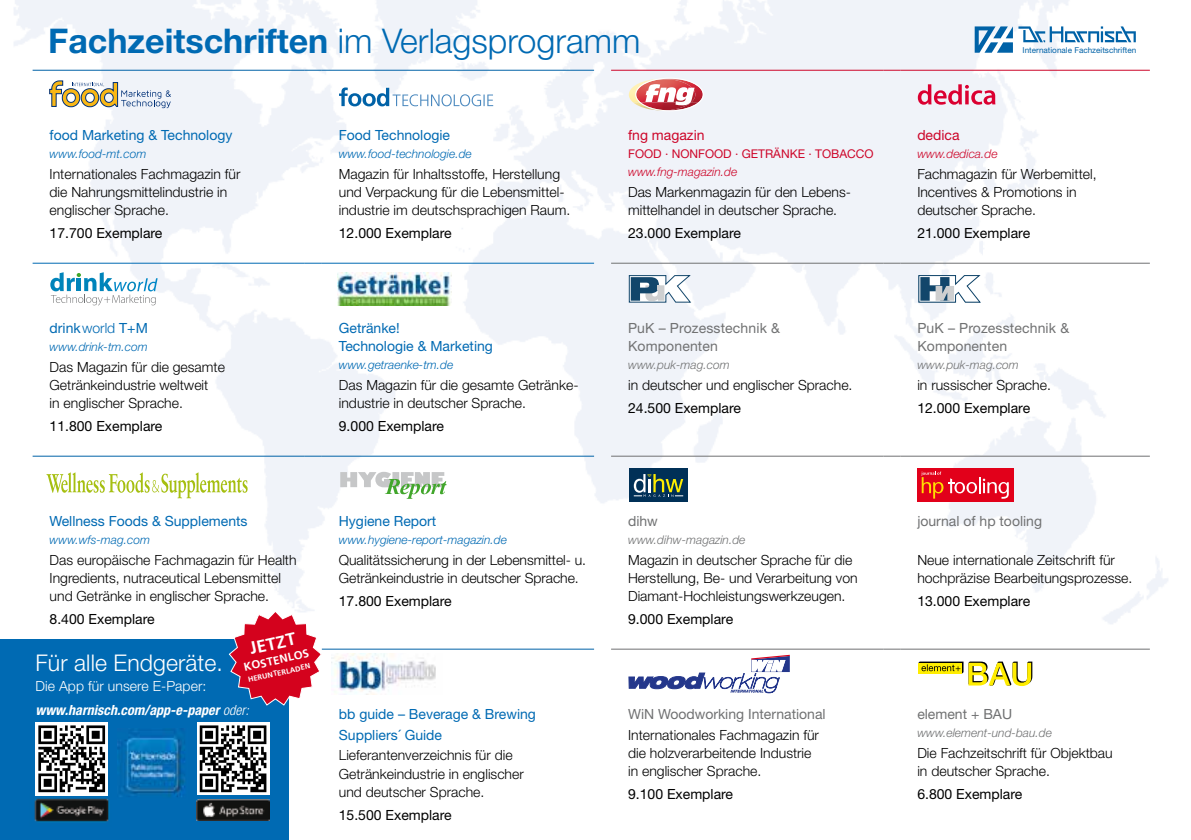
<style>
.page{position:relative;width:1191px;height:840px;background:#fff}
.page>*{position:absolute;margin:0;border:0;box-sizing:border-box;transform-origin:0 0}
.t1{font:700 34px "Helvetica Neue LT Std";color:#006ab3}
.t2{font:300 23px "Helvetica Neue LT Std";letter-spacing:.005em;color:#fff}
.t3{font:700 17.4px "Frutiger";color:#fff}
.t4{font:300 14px/18px "Helvetica Neue LT Std";color:#000}
.t5{font:14px "Helvetica Neue LT Std";color:#000}
.t6{font:14px/18px "Helvetica Neue LT Std";color:#006ab3}
.t7{font:14px/18px "Helvetica Neue LT Std";letter-spacing:.01em;color:#707172}
.t8{font:italic 700 condensed 14px/24px "Helvetica Neue LT Std";letter-spacing:.005em;color:#fff}
.t9{font:14px "Helvetica Neue LT Std";color:#cd0529}
.t10{font:italic 300 12px "Helvetica Neue LT Std";color:#006ab3}
.t11{font:italic 300 12px "Helvetica Neue LT Std";color:#707172}
.t12{font:italic 300 12px "Helvetica Neue LT Std";color:#cd0529}
.t13{font:12px "Helvetica Neue LT Std";color:#cd0529}
.t14{font:700 11.4px "Frutiger";color:#fff}
.t15{font:8.2px "Helvetica Neue";color:#0062a7}
.t16{font:700 7.4px "Frutiger";color:#fff}
.s1{font-weight:300}
.s2{font-weight:300;font-style:normal;font-stretch:normal}
</style>
<div class="page">
<img style="left:14px;top:0;width:969px;height:650px">
<img style="left:983px;top:0;width:185px;height:687px">
<hr style="left:33px;top:262px;width:272px;height:1px;background:#006ab3">
<svg style="left:305px;top:262px;width:17px;height:1px"></svg>
<hr style="left:322px;top:262px;width:272px;height:1px;background:#006ab3">
<hr style="left:33px;top:455px;width:272px;height:1px;background:#0062a7">
<svg style="left:305px;top:455px;width:17px;height:1px"></svg>
<hr style="left:322px;top:455px;width:272px;height:1px;background:#0062a7">
<hr style="left:322px;top:648px;width:272px;height:1px;background:#0062a7">
<hr style="left:33px;top:70px;width:272px;height:1px;background:#0062a7">
<svg style="left:305px;top:70px;width:17px;height:1px"></svg>
<hr style="left:322px;top:70px;width:272px;height:1px;background:#0062a7">
<hr style="left:611px;top:70px;width:272px;height:1px;background:#cd0529">
<svg style="left:883px;top:70px;width:17px;height:1px"></svg>
<hr style="left:900px;top:70px;width:249px;height:1px;background:#cd0529">
<hr style="left:611px;top:262px;width:272px;height:1px;background:#707172">
<svg style="left:883px;top:262px;width:17px;height:1px"></svg>
<hr style="left:900px;top:262px;width:249px;height:1px;background:#707172">
<hr style="left:611px;top:455px;width:272px;height:1px;background:#707172">
<svg style="left:883px;top:455px;width:17px;height:1px"></svg>
<hr style="left:900px;top:455px;width:249px;height:1px;background:#707172">
<hr style="left:611px;top:648px;width:272px;height:1px;background:#707172">
<svg style="left:883px;top:648px;width:17px;height:1px"></svg>
<hr style="left:900px;top:648px;width:249px;height:1px;background:#707172">
<svg style="left:917px;top:84px;width:78px;height:21px"></svg>
<div style="left:629px;top:468px;width:58px;height:34px;background:#003057"></div>
<svg style="left:634px;top:474px;width:49px;height:22px"></svg>
<img style="left:633px;top:102px;width:2px;height:8px">
<img style="left:629px;top:79px;width:6px;height:23px">
<svg style="left:635px;top:78px;width:68px;height:33px"></svg>
<svg style="left:339px;top:87px;width:154px;height:19px"></svg>
<svg style="left:340px;top:471px;width:106px;height:27px"></svg>
<svg style="left:918px;top:661px;width:114px;height:24px"></svg>
<div style="left:0;top:639px;width:289px;height:200px;background:#006ab3"></div>
<svg style="left:197px;top:722px;width:72px;height:72px"></svg>
<svg style="left:200px;top:725px;width:66px;height:66px;background:#787878"></svg>
<svg style="left:35px;top:722px;width:73px;height:71px"></svg>
<svg style="left:38px;top:725px;width:67px;height:66px;background:#7a7a7a"></svg>
<img style="left:117px;top:729px;width:68px;height:68px">
<svg style="left:228px;top:609px;width:94px;height:96px"></svg>
<img style="left:197px;top:799px;width:72px;height:21px">
<img style="left:34px;top:794px;width:75px;height:28px">
<img style="left:35px;top:793px;width:73px;height:1px">
<img style="left:332px;top:653px;width:104px;height:40px">
<svg style="left:46px;top:472px;width:202px;height:26px"></svg>
<svg style="left:629px;top:654px;width:161px;height:40px"></svg>
<div style="left:917px;top:468px;width:96px;height:33px;background:#e2001a"></div>
<svg style="left:921px;top:471px;width:87px;height:27px"></svg>
<svg style="left:974px;top:26px;width:161px;height:27px"></svg>
<svg style="left:628px;top:274px;width:64px;height:29px"></svg>
<svg style="left:918px;top:274px;width:63px;height:29px"></svg>
<img style="left:337px;top:272px;width:115px;height:33px">
<svg style="left:50px;top:272px;width:108px;height:33px"></svg>
<svg style="left:50px;top:81px;width:121px;height:27px"></svg>
<h1 class="t1" style="left:48px;top:19px;width:593px">Fachzeitschriften <span class="s1">im Verlagsprogramm</span></h1>
<p class="t6" style="left:50px;top:126px;width:184px">food Marketing &amp; Technology</p>
<p class="t10" style="left:50px;top:146px;width:98px">www.food-mt.com</p>
<p class="t4" style="left:50px;top:164px;width:192px">Internationales Fachmagazin für die Nahrungs mittelindustrie in englischer Sprache.</p>
<p class="t5" style="left:50px;top:225px;width:114px">17.700 Exemplare</p>
<p class="t6" style="left:339px;top:126px;width:113px">Food Technologie</p>
<p class="t10" style="left:339px;top:146px;width:134px">www.food-technologie.de</p>
<p class="t4" style="left:339px;top:164px;width:233px">Magazin für Inhaltsstoffe, Herstellung und Verpackung für die Lebensmittel&shy;industrie im deutschsprachigen Raum.</p>
<p class="t5" style="left:339px;top:225px;width:114px">12.000 Exemplare</p>
<p class="t6" style="left:50px;top:318px;width:100px">drink<span class="s1">world</span> T+M</p>
<p class="t10" style="left:50px;top:339px;width:100px">www.drink-tm.com</p>
<p class="t4" style="left:50px;top:357px;width:177px">Das Magazin für die gesamte<br>Getränke industrie weltweit<br>in englischer Sprache.</p>
<p class="t5" style="left:50px;top:418px;width:114px">11.800 Exemplare</p>
<p class="t6" style="left:339px;top:318px;width:156px">Getränke!<br>Technologie &amp; Marketing</p>
<p class="t10" style="left:339px;top:357px;width:116px">www.getraenke-tm.de</p>
<p class="t4" style="left:339px;top:375px;width:241px">Das Magazin für die gesamte Getränke&shy;industrie in deutscher Sprache.</p>
<p class="t5" style="left:339px;top:418px;width:107px">9.000 Exemplare</p>
<p class="t6" style="left:50px;top:511px;width:199px">Wellness Foods &amp; Supplements</p>
<p class="t10" style="left:50px;top:532px;width:102px">www.wfs-mag.com</p>
<p class="t4" style="left:50px;top:550px;width:248px">Das europäische Fachmagazin für Health<br>Ingredients, nutraceutical Lebensmittel und Getränke in englischer Sprache.</p>
<p class="t5" style="left:50px;top:610px;width:107px">8.400 Exemplare</p>
<p class="t3" style="left:247px;top:638px;width:48px;rotate:-13deg">JETZT</p>
<p class="t14" style="left:242px;top:660px;width:68px;rotate:-13deg">KOSTENLOS</p>
<h2 class="t2" style="left:35px;top:648px;width:189px">Für alle Endgeräte.</h2>
<p class="t8" style="left:35px;top:673px;width:215px"><span class="s2">Die App für unsere E-Paper: </span>www.harnisch.com/app-e-paper <span class="s1">oder:</span></p>
<p class="t16" style="left:247px;top:675px;width:65px;rotate:-13deg">HERUNTERLADEN</p>
<p class="t6" style="left:339px;top:511px;width:99px">Hygiene Report</p>
<p class="t10" style="left:339px;top:532px;width:170px">www.hygiene-report-magazin.de</p>
<p class="t4" style="left:339px;top:550px;width:249px">Qualitätssicherung in der Lebensmittel- u.<br>Getränkeindustrie in deutscher Sprache.</p>
<p class="t5" style="left:339px;top:592px;width:114px">17.800 Exemplare</p>
<p class="t6" style="left:339px;top:702px;width:199px;line-height:20.8px">bb guide – Beverage &amp; Brewing<br>Suppliers´ Guide</p>
<p class="t4" style="left:339px;top:745px;width:186px">Lieferantenverzeichnis für die<br>Getränke industrie in englischer und deutscher Sprache.</p>
<p class="t5" style="left:339px;top:806px;width:114px">15.500 Exemplare</p>
<p class="t9" style="left:628px;top:126px;width:78px">fng magazin</p>
<p class="t13" style="left:628px;top:146px;width:247px">FOOD · NONFOOD · GETRÄNKE · TOBACCO</p>
<p class="t12" style="left:628px;top:164px;width:111px">www.fng-magazin.de</p>
<p class="t4" style="left:628px;top:182px;width:224px">Das Markenmagazin für den Lebens&shy;mittelhandel in deutscher Sprache.</p>
<p class="t5" style="left:628px;top:225px;width:114px">23.000 Exemplare</p>
<p class="t7" style="left:628px;top:318px;width:153px">PuK – Prozesstechnik &amp;<br>Komponenten</p>
<p class="t11" style="left:628px;top:357px;width:103px">www.puk-mag.com</p>
<p class="t4" style="left:628px;top:375px;width:226px">in deutscher und englischer Sprache.</p>
<p class="t5" style="left:628px;top:400px;width:114px">24.500 Exemplare</p>
<p class="t7" style="left:628px;top:511px;width:31px">dihw</p>
<p class="t11" style="left:628px;top:532px;width:119px">www.dihw-magazin.de</p>
<p class="t4" style="left:628px;top:550px;width:231px">Magazin in deutscher Sprache für die<br>Herstellung, Be- und Verarbeitung von<br>Diamant-Hochleistungswerkzeugen.</p>
<p class="t5" style="left:628px;top:610px;width:107px">9.000 Exemplare</p>
<p class="t7" style="left:628px;top:704px;width:199px">WiN Woodworking International</p>
<p class="t4" style="left:628px;top:725px;width:192px">Internationales Fachmagazin für die holzver arbeitende Industrie in englischer Sprache.</p>
<p class="t5" style="left:628px;top:785px;width:107px">9.100 Exemplare</p>
<p class="t15" style="left:1022px;top:45px;width:115px">Internationale Fachzeitschriften</p>
<p class="t9" style="left:917px;top:126px;width:44px">dedica</p>
<p class="t12" style="left:917px;top:146px;width:82px">www.dedica.de</p>
<p class="t4" style="left:917px;top:164px;width:181px">Fachmagazin für Werbemittel,<br>Incentives &amp; Promotions in deutscher Sprache.</p>
<p class="t5" style="left:917px;top:225px;width:114px">21.000 Exemplare</p>
<p class="t7" style="left:917px;top:318px;width:153px">PuK – Prozesstechnik &amp;<br>Komponenten</p>
<p class="t11" style="left:917px;top:357px;width:103px">www.puk-mag.com</p>
<p class="t4" style="left:917px;top:375px;width:135px">in russischer Sprache.</p>
<p class="t5" style="left:917px;top:400px;width:114px">12.000 Exemplare</p>
<p class="t7" style="left:917px;top:511px;width:126px">journal of hp tooling</p>
<p class="t4" style="left:917px;top:550px;width:216px">Neue internationale Zeitschrift für hochpräzise Bearbeitungsprozesse.</p>
<p class="t5" style="left:917px;top:592px;width:114px">13.000 Exemplare</p>
<p class="t7" style="left:917px;top:704px;width:96px">element + BAU</p>
<p class="t11" style="left:917px;top:725px;width:136px">www.element-und-bau.de</p>
<p class="t4" style="left:917px;top:743px;width:197px">Die Fachzeitschrift für Objektbau in deutscher Sprache.</p>
<p class="t5" style="left:917px;top:785px;width:107px">6.800 Exemplare</p>
</div>
